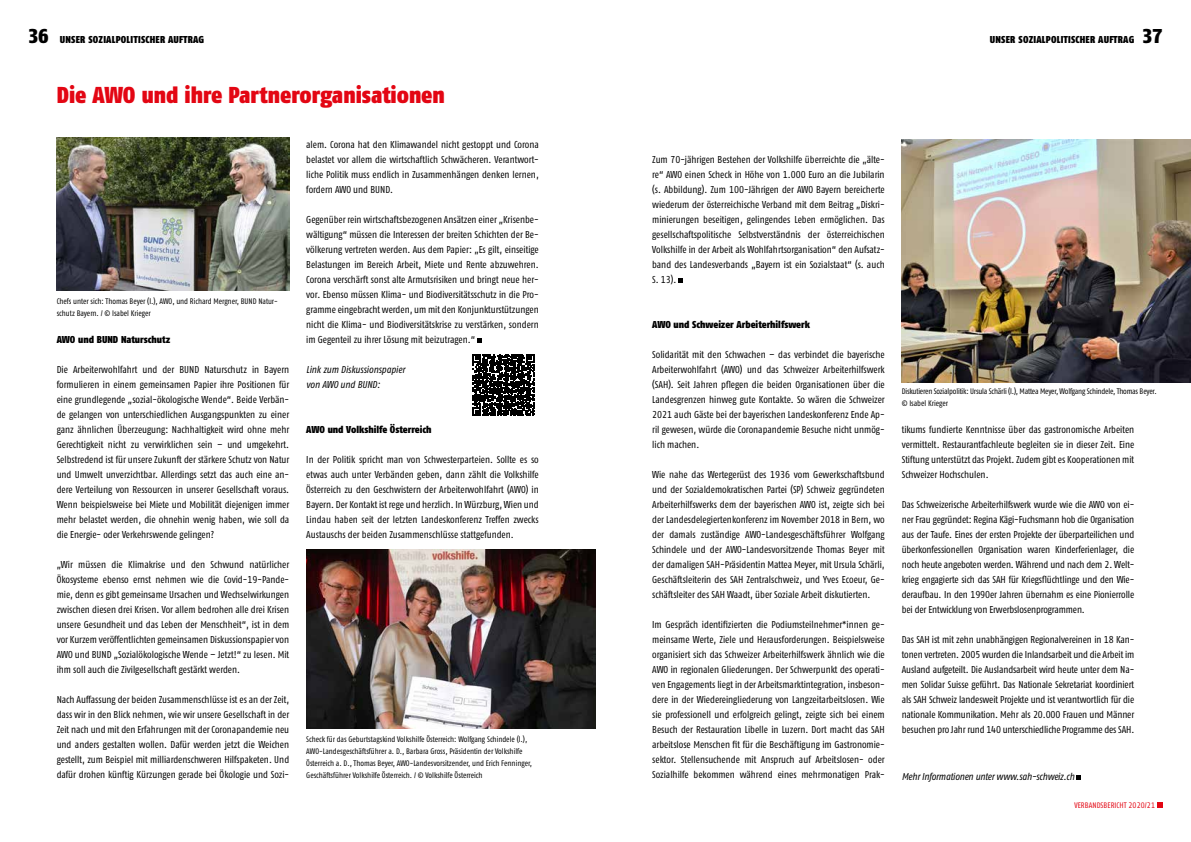
<style>
.page{position:relative;width:1191px;height:842px;background:#fff}
.page>*{position:absolute;margin:0;border:0;box-sizing:border-box;transform-origin:0 0}
.t1{font:23px "Fago Co Black Tf";color:#e30613}
.t2{font:20px "Fago Co Black Tf";color:#000}
.t3{font:10px/15px "Fago Co Regular Tf";letter-spacing:-.005em;color:#000;text-align:justify}
.t4{font:900 10px "Fago Co Tf";color:#000}
.t5{font:italic 10px/15px "Fago Co Regular Tf";letter-spacing:-.01em;color:#000}
.t6{font:10px "Fago Co Black Tf";letter-spacing:.02em;color:#000}
.t7{font:8px/12px "Fago Co Regular Tf";letter-spacing:-.005em;color:#000}
.t8{font:8px "Fago Co Regular Tf";letter-spacing:.01em;color:#e30613}
</style>
<div class="page">
<svg style="left:1157px;top:802px;width:5px;height:6px"></svg>
<svg style="left:477px;top:338px;width:5px;height:5px"></svg>
<img style="left:57px;top:137px;width:232px;height:154px">
<svg style="left:473px;top:354px;width:61px;height:62px"></svg>
<svg style="left:678px;top:278px;width:5px;height:5px"></svg>
<svg style="left:1076px;top:775px;width:5px;height:5px"></svg>
<img style="left:901px;top:140px;width:290px;height:242px">
<img style="left:306px;top:550px;width:289px;height:179px">
<h2 class="t2" style="left:28px;top:23px;width:21px">36</h2>
<h2 class="t2" style="left:1142px;top:23px;width:21px">37</h2>
<p class="t6" style="left:60px;top:33px;width:146px">UNSER SOZIALPOLITISCHER AUFTRAG</p>
<p class="t6" style="left:990px;top:33px;width:146px">UNSER SOZIALPOLITISCHER AUFTRAG</p>
<h1 class="t1" style="left:57px;top:81px;width:390px">Die AWO und ihre Partnerorganisationen</h1>
<p class="t7" style="left:57px;top:295px;width:222px">Chefs unter sich: Thomas Beyer (l.), AWO, und Richard Mergner, BUND Natur&shy;schutz Bayern. / © Isabel Krieger</p>
<p class="t4" style="left:57px;top:333px;width:115px">AWO und BUND Naturschutz</p>
<p class="t3" style="left:57px;top:361px;width:234px">Die Arbeiterwohlfahrt und der BUND Naturschutz in Bayern formulieren in einem gemeinsamen Papier ihre Positionen für eine grundlegende „sozial-ökologische Wende“. Beide Verbän&shy;de gelangen von unterschiedlichen Ausgangspunkten zu einer ganz ähnlichen Überzeugung: Nachhaltigkeit wird ohne mehr Gerechtigkeit nicht zu verwirklichen sein – und umgekehrt.<br>Selbstredend ist für unsere Zukunft der stärkere Schutz von Natur und Umwelt unverzichtbar. Allerdings setzt das auch eine an&shy;dere Verteilung von Ressourcen in unserer Gesellschaft voraus.<br>Wenn beispielsweise bei Miete und Mobilität diejenigen immer mehr belastet werden, die ohnehin wenig haben, wie soll da die Energie- oder Verkehrswende gelingen?</p>
<p class="t3" style="left:57px;top:556px;width:234px">„Wir müssen die Klimakrise und den Schwund natürlicher Ökosysteme ebenso ernst nehmen wie die Covid-19-Pande&shy;mie, denn es gibt gemeinsame Ursachen und Wechselwirkungen zwischen diesen drei Krisen. Vor allem bedrohen alle drei Krisen unsere Gesundheit und das Leben der Menschheit“, ist in dem vor Kurzem veröffentlichten gemeinsamen Diskussionspapier von AWO und BUND „Sozialökologische Wende – Jetzt!“ zu lesen. Mit ihm soll auch die Zivilgesellschaft gestärkt werden.</p>
<p class="t3" style="left:57px;top:691px;width:234px">Nach Auffassung der beiden Zusammenschlüsse ist es an der Zeit, dass wir in den Blick nehmen, wie wir unsere Gesellschaft in der Zeit nach und mit den Erfahrungen mit der Coronapandemie neu und anders gestalten wollen. Dafür werden jetzt die Weichen gestellt, zum Beispiel mit milliardenschweren Hilfspaketen. Und dafür drohen künftig Kürzungen gerade bei Ökologie und Sozi-</p>
<p class="t3" style="left:306px;top:136px;width:234px">alem. Corona hat den Klimawandel nicht gestoppt und Corona belastet vor allem die wirtschaftlich Schwächeren. Verantwort&shy;liche Politik muss endlich in Zusammenhängen denken lernen, fordern AWO und BUND.</p>
<p class="t3" style="left:306px;top:211px;width:234px">Gegenüber rein wirtschaftsbezogenen Ansätzen einer „Krisenbe&shy;wältigung“ müssen die Interessen der breiten Schichten der Be&shy;völkerung vertreten werden. Aus dem Papier: „Es gilt, einseitige Belastungen im Bereich Arbeit, Miete und Rente abzuwehren.<br>Corona verschärft sonst alte Armutsrisiken und bringt neue her&shy;vor. Ebenso müssen Klima- und Biodiversitätsschutz in die Pro&shy;gramme eingebracht werden, um mit den Konjunkturstützungen nicht die Klima- und Biodiversitätskrise zu verstärken, sondern im Gegenteil zu ihrer Lösung mit beizutragen.“</p>
<p class="t5" style="left:306px;top:361px;width:100px">Link zum Diskussionspapier von AWO und BUND:</p>
<p class="t4" style="left:306px;top:423px;width:127px">AWO und Volkshilfe Österreich</p>
<p class="t3" style="left:306px;top:451px;width:234px">In der Politik spricht man von Schwesterparteien. Sollte es so etwas auch unter Verbänden geben, dann zählt die Volkshilfe Österreich zu den Geschwistern der Arbeiterwohlfahrt (AWO) in Bayern. Der Kontakt ist rege und herzlich. In Würzburg, Wien und Lindau haben seit der letzten Landeskonferenz Treffen zwecks Austauschs der beiden Zusammenschlüsse stattgefunden.</p>
<p class="t7" style="left:306px;top:733px;width:227px">Scheck für das Geburtstagskind Volkshilfe Österreich: Wolfgang Schindele (l.), AWO-Landesgeschäftsführer a. D., Barbara Gross, Präsidentin der Volkshilfe Österreich a. D., Thomas Beyer, AWO-Landesvorsitzender, und Erich Fenninger, Geschäftsführer Volkshilfe Österreich. / © Volkshilfe Österreich</p>
<p class="t3" style="left:652px;top:151px;width:234px">Zum 70-jährigen Bestehen der Volkshilfe überreichte die „älte&shy;re“ AWO einen Scheck in Höhe von 1.000 Euro an die Jubilarin (s. Abbildung). Zum 100-Jährigen der AWO Bayern bereicherte wiederum der österreichische Verband mit dem Beitrag „Diskri&shy;minierungen beseitigen, gelingendes Leben ermöglichen. Das gesellschaftspolitische Selbstverständnis der österreichischen Volkshilfe in der Arbeit als Wohlfahrtsorganisation“ den Aufsatz&shy;band des Landesverbands „Bayern ist ein Sozialstaat“ (s. auch S. 13).</p>
<p class="t4" style="left:652px;top:318px;width:159px">AWO und Schweizer Arbeiterhilfswerk</p>
<p class="t3" style="left:652px;top:346px;width:234px">Solidarität mit den Schwachen – das verbindet die bayerische Arbeiterwohlfahrt (AWO) und das Schweizer Arbeiterhilfswerk (SAH). Seit Jahren pflegen die beiden Organisationen über die Landesgrenzen hinweg gute Kontakte. So wären die Schweizer 2021 auch Gäste bei der bayerischen Landeskonferenz Ende Ap&shy;ril gewesen, würde die Coronapandemie Besuche nicht unmög&shy;lich machen.</p>
<p class="t3" style="left:652px;top:466px;width:234px">Wie nahe das Wertegerüst des 1936 vom Gewerkschaftsbund und der Sozialdemokratischen Partei (SP) Schweiz gegründeten Arbeiterhilfswerks dem der bayerischen AWO ist, zeigte sich bei der Landesdelegiertenkonferenz im November 2018 in Bern, wo der damals zuständige AWO-Landesgeschäftsführer Wolfgang Schindele und der AWO-Landesvorsitzende Thomas Beyer mit der damaligen SAH-Präsidentin Mattea Meyer, mit Ursula Schärli, Geschäftsleiterin des SAH Zentralschweiz, und Yves Ecoeur, Ge&shy;schäftsleiter des SAH Waadt, über Soziale Arbeit diskutierten.</p>
<p class="t3" style="left:652px;top:616px;width:234px">Im Gespräch identifizierten die Podiumsteilnehmer*innen ge&shy;meinsame Werte, Ziele und Herausforderungen. Beispielsweise organisiert sich das Schweizer Arbeiterhilfswerk ähnlich wie die AWO in regionalen Gliederungen. Der Schwerpunkt des operati&shy;ven Engagements liegt in der Arbeitsmarktintegration, insbeson&shy;dere in der Wiedereingliederung von Langzeitarbeitslosen. Wie sie professionell und erfolgreich gelingt, zeigte sich bei einem Besuch der Restauration Libelle in Luzern. Dort macht das SAH arbeitslose Menschen fit für die Beschäftigung im Gastronomie&shy;sektor. Stellensuchende mit Anspruch auf Arbeitslosen- oder Sozialhilfe bekommen während eines mehrmonatigen Prak-</p>
<p class="t7" style="left:901px;top:385px;width:256px">Diskutieren Sozialpolitik: Ursula Schärli (l.), Mattea Meyer, Wolfgang Schindele, Thomas Beyer. © Isabel Krieger</p>
<p class="t3" style="left:901px;top:421px;width:234px">tikums fundierte Kenntnisse über das gastronomische Arbeiten vermittelt. Restaurantfachleute begleiten sie in dieser Zeit. Eine Stiftung unterstützt das Projekt. Zudem gibt es Kooperationen mit Schweizer Hochschulen.</p>
<p class="t3" style="left:901px;top:496px;width:234px">Das Schweizerische Arbeiterhilfswerk wurde wie die AWO von ei&shy;ner Frau gegründet: Regina Kägi-Fuchsmann hob die Organisation aus der Taufe. Eines der ersten Projekte der überparteilichen und überkonfessionellen Organisation waren Kinderferienlager, die noch heute angeboten werden. Während und nach dem 2. Welt&shy;krieg engagierte sich das SAH für Kriegsflüchtlinge und den Wie&shy;deraufbau. In den 1990er Jahren übernahm es eine Pionierrolle bei der Entwicklung von Erwerbslosenprogrammen.</p>
<p class="t3" style="left:901px;top:632px;width:234px">Das SAH ist mit zehn unabhängigen Regionalvereinen in 18 Kan&shy;tonen vertreten. 2005 wurden die Inlandsarbeit und die Arbeit im Ausland aufgeteilt. Die Auslandsarbeit wird heute unter dem Na&shy;men Solidar Suisse geführt. Das Nationale Sekretariat koordiniert als SAH Schweiz landesweit Projekte und ist verantwortlich für die nationale Kommunikation. Mehr als 20.000 Frauen und Männer besuchen pro Jahr rund 140 unterschiedliche Programme des SAH.</p>
<p class="t5" style="left:901px;top:769px;width:174px">Mehr Informationen unter www.sah-schweiz.ch</p>
<p class="t8" style="left:1074px;top:800px;width:82px">VERBANDSBERICHT 2020/21</p>
</div>
